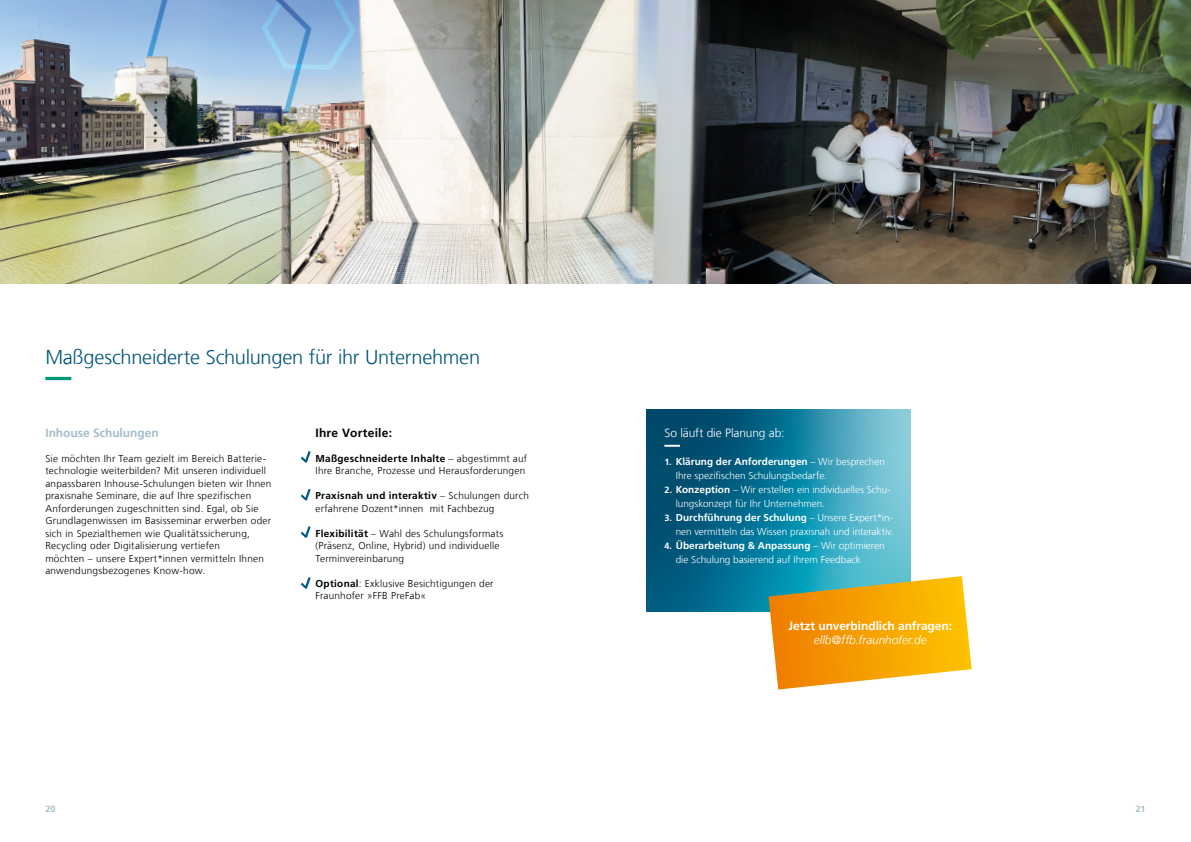
<style>
.page{position:relative;width:1191px;height:842px;background:#fff}
.page>*{position:absolute;margin:0;border:0;box-sizing:border-box;transform-origin:0 0}
.Ueberschrift_20_24_blue_gruen_Linie_unte{font:300 20px "Frutiger LT Com";letter-spacing:-.015em;color:#005478}
.Master_Absatzformat{font:700 12px "Frutiger LT Com";letter-spacing:-.005em;color:#fff}
.Master_Absatzformat-2{font:italic 300 12px "Frutiger LT Com";letter-spacing:-.01em;color:#fff}
.Infokasten_gross_Ueberschrift_12_14_4_we{font:300 12px "Frutiger LT Com";letter-spacing:-.01em;color:#fff}
.Zwischenueberschrift_10_12_5_grey_bold{font:700 12px "Frutiger LT Com";letter-spacing:-.005em;color:#a5bcca}
.Introtext_9_12_5_schwarz{font:700 12px "Frutiger LT Com";letter-spacing:.02em;color:#000}
.Introtext_9_12_5_schwarz-2{font:300 10px/12.5px "Frutiger LT Com";letter-spacing:.025em;color:#000}
.Aufzaehlung_nummer_9_12_5_schwarz{font:300 10px/14px "Frutiger LT Com";color:#fff}
.Pagina{font:700 9px "Frutiger LT Com";color:#a5bcca}
.s1{font-weight:700}
.s2{font-weight:700;font-size:9px}
</style>
<div class="page">
<img style="left:0;top:0;width:1191px;height:284px">
<svg style="left:45px;top:377px;width:27px;height:3px"></svg>
<svg style="left:300px;top:577px;width:11px;height:12px"></svg>
<svg style="left:300px;top:526px;width:11px;height:12px"></svg>
<svg style="left:300px;top:489px;width:11px;height:11px"></svg>
<svg style="left:300px;top:451px;width:11px;height:11px"></svg>
<svg style="left:646px;top:409px;width:265px;height:202px;background:#1e809e"></svg>
<svg style="left:664px;top:445px;width:230px;height:2px"></svg>
<svg style="left:768px;top:576px;width:203px;height:113px;background:#e5ad2f"></svg>
<p class="Ueberschrift_20_24_blue_gruen_Linie_unte" style="left:45px;top:345px;width:436px">Maßgeschneiderte Schulungen für ihr Unternehmen</p>
<p class="Zwischenueberschrift_10_12_5_grey_bold" style="left:45px;top:426px;width:115px">Inhouse Schulungen</p>
<p class="Introtext_9_12_5_schwarz-2" style="left:45px;top:452px;width:227px">Sie möchten Ihr Team gezielt im Bereich Batterie&shy;technologie weiterbilden? Mit unseren individuell anpassbaren Inhouse-Schulungen bieten wir Ihnen praxisnahe Seminare, die auf Ihre spezifischen Anforderungen zugeschnitten sind. Egal, ob Sie Grundlagenwissen im Basisseminar erwerben oder sich in Spezialthemen wie Qualitätssicherung, Recycling oder Digitalisierung vertiefen<br>möchten – unsere Expert*innen vermitteln Ihnen anwendungsbezogenes Know-how.</p>
<p class="Introtext_9_12_5_schwarz" style="left:315px;top:426px;width:78px">Ihre Vorteile:</p>
<p class="Introtext_9_12_5_schwarz-2" style="left:315px;top:452px;width:213px"><span class="s1">Maßgeschneiderte Inhalte</span> – abgestimmt auf<br>Ihre Branche, Prozesse und Herausforderungen</p>
<p class="Introtext_9_12_5_schwarz-2" style="left:315px;top:490px;width:215px"><span class="s1">Praxisnah und interaktiv</span> – Schulungen durch erfahrene Dozent*innen mit Fachbezug</p>
<p class="Introtext_9_12_5_schwarz-2" style="left:315px;top:527px;width:189px"><span class="s1">Flexibilität</span> – Wahl des Schulungsformats (Präsenz, Online, Hybrid) und individuelle<br>Terminvereinbarung</p>
<p class="Introtext_9_12_5_schwarz-2" style="left:315px;top:577px;width:180px"><span class="s1">Optional</span>: Exklusive Besichtigungen der<br>Fraunhofer »FFB PreFab«</p>
<p class="Infokasten_gross_Ueberschrift_12_14_4_we" style="left:664px;top:426px;width:121px">So läuft die Planung ab:</p>
<p class="Aufzaehlung_nummer_9_12_5_schwarz" style="left:675px;top:455px;width:211px;text-indent:-11px"><span class="s2">1.</span> <span class="s1">Klärung der Anforderungen</span> – Wir besprechen<br>Ihre spezifischen Schulungsbedarfe.</p>
<p class="Aufzaehlung_nummer_9_12_5_schwarz" style="left:675px;top:483px;width:216px;text-indent:-11px"><span class="s2">2.</span> <span class="s1">Konzeption</span> – Wir erstellen ein individuelles Schu&shy;lungskonzept für Ihr Unternehmen.</p>
<p class="Aufzaehlung_nummer_9_12_5_schwarz" style="left:664px;top:511px;width:231px;text-align:right"><span class="s2">3.</span> <span class="s1">Durchführung der Schulung</span> – Unsere Expert*in&shy;nen vermitteln das Wissen praxisnah und interaktiv.</p>
<p class="Aufzaehlung_nummer_9_12_5_schwarz" style="left:675px;top:539px;width:210px;text-indent:-11px"><span class="s2">4.</span> <span class="s1">Überarbeitung &amp; Anpassung</span> – Wir optimieren die Schulung basierend auf Ihrem Feedback</p>
<p class="Master_Absatzformat" style="left:788px;top:619px;width:165px">Jetzt unverbindlich anfragen:</p>
<p class="Master_Absatzformat-2" style="left:814px;top:632px;width:114px">ellb@ffb.fraunhofer.de</p>
<p class="Pagina" style="left:45px;top:803px;width:12px">20</p>
<p class="Pagina" style="left:1135px;top:803px;width:11px">21</p>
</div>
